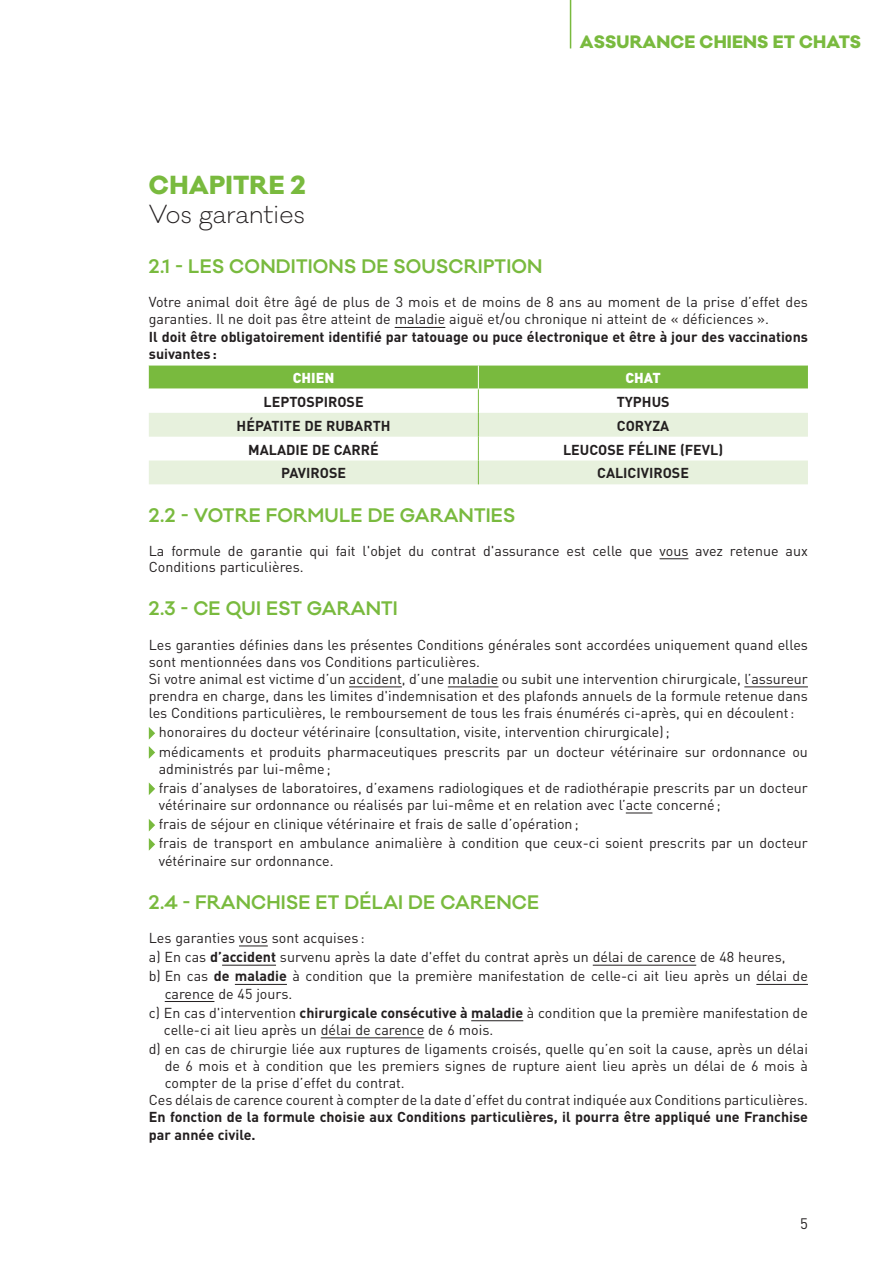
<style>
.page{position:relative;width:893px;height:1263px;background:#fff}
.page>*{position:absolute;margin:0;border:0;box-sizing:border-box;transform-origin:0 0}
.t1{font:300 24px "Galano Classic";color:#231f20}
.t2{font:800 24px "Galano Classic";letter-spacing:.01em;color:#79ba3e}
.t3{font:600 18px "Galano Classic";letter-spacing:.01em;color:#79ba3e}
.t4{font:800 16.5px "Galano Classic";letter-spacing:.01em;color:#79ba3e}
.t5{font:15px "DIN";color:#231f20}
.t6{font:14.25px/19.2px "DIN";color:#231f20}
.t7{font:700 14.25px/17.1px "DIN";color:#231f20}
.t8{font:900 14.25px "DIN";color:#fff}
.s1{font-weight:700}
</style>
<div class="page">
<hr style="left:570px;top:0;width:1px;height:48px;background:#79ba3e">
<hr style="left:395px;top:327px;width:50px;height:1px;background:#231f20">
<svg style="left:660px;top:558px;width:28px;height:1px"></svg>
<hr style="left:349px;top:686px;width:53px;height:1px;background:#231f20">
<hr style="left:448px;top:686px;width:50px;height:1px;background:#231f20">
<hr style="left:744px;top:686px;width:64px;height:1px;background:#231f20">
<svg style="left:626px;top:813px;width:26px;height:1px"></svg>
<svg style="left:239px;top:945px;width:29px;height:1px"></svg>
<hr style="left:222px;top:965px;width:54px;height:1px;background:#231f20">
<hr style="left:593px;top:965px;width:103px;height:1px;background:#231f20">
<hr style="left:235px;top:984px;width:52px;height:1px;background:#231f20">
<hr style="left:756px;top:984px;width:52px;height:1px;background:#231f20">
<hr style="left:165px;top:1001px;width:49px;height:1px;background:#231f20">
<hr style="left:471px;top:1020px;width:52px;height:1px;background:#231f20">
<hr style="left:321px;top:1037px;width:103px;height:1px;background:#231f20">
<svg style="left:149px;top:365px;width:659px;height:119px"></svg>
<svg style="left:149px;top:727px;width:6px;height:12px"></svg>
<svg style="left:149px;top:746px;width:6px;height:13px"></svg>
<svg style="left:149px;top:782px;width:6px;height:13px"></svg>
<svg style="left:149px;top:819px;width:6px;height:12px"></svg>
<svg style="left:149px;top:838px;width:6px;height:13px"></svg>
<p class="t4" style="left:580px;top:31px;width:283px">ASSURANCE CHIENS ET CHATS</p>
<h1 class="t2" style="left:149px;top:169px;width:158px">CHAPITRE 2</h1>
<h1 class="t1" style="left:149px;top:198px;width:158px">Vos garanties</h1>
<p class="t3" style="left:149px;top:254px;width:395px">2.1 - LES CONDITIONS DE SOUSCRIPTION</p>
<p class="t6" style="left:149px;top:293px;width:661px;line-height:17.1px">Votre animal doit être âgé de plus de 3 mois et de moins de 8 ans au moment de la prise d’effet des garanties. Il ne doit pas être atteint de maladie aiguë et/ou chronique ni atteint de « déficiences ».</p>
<p class="t7" style="left:149px;top:327px;width:661px">Il doit être obligatoirement identifié par tatouage ou puce électronique et être à jour des vaccinations suivantes :</p>
<p class="t8" style="left:293px;top:368px;width:43px">CHIEN</p>
<p class="t8" style="left:626px;top:368px;width:37px">CHAT</p>
<p class="t7" style="left:264px;top:392px;width:102px">LEPTOSPIROSE</p>
<p class="t7" style="left:617px;top:392px;width:54px">TYPHUS</p>
<p class="t7" style="left:237px;top:416px;width:155px">HÉPATITE DE RUBARTH</p>
<p class="t7" style="left:617px;top:416px;width:54px">CORYZA</p>
<p class="t7" style="left:248px;top:440px;width:132px">MALADIE DE CARRÉ</p>
<p class="t7" style="left:563px;top:440px;width:162px">LEUCOSE FÉLINE (FEVL)</p>
<p class="t7" style="left:281px;top:464px;width:66px">PAVIROSE</p>
<p class="t7" style="left:597px;top:464px;width:93px">CALICIVIROSE</p>
<p class="t3" style="left:149px;top:503px;width:368px">2.2 - VOTRE FORMULE DE GARANTIES</p>
<p class="t6" style="left:149px;top:542px;width:661px;line-height:16.5px">La formule de garantie qui fait l'objet du contrat d'assurance est celle que vous avez retenue aux<br>Conditions particulières.</p>
<p class="t3" style="left:149px;top:597px;width:251px">2.3 - CE QUI EST GARANTI</p>
<p class="t6" style="left:149px;top:636px;width:661px;line-height:17.1px">Les garanties définies dans les présentes Conditions générales sont accordées uniquement quand elles sont mentionnées dans vos Conditions particulières.<br>Si votre animal est victime d’un accident, d’une maladie ou subit une intervention chirurgicale, l’assureur prendra en charge, dans les limites d'indemnisation et des plafonds annuels de la formule retenue dans les Conditions particulières, le remboursement de tous les frais énumérés ci-après, qui en découlent:</p>
<p class="t6" style="left:159px;top:722px;width:651px">honoraires du docteur vétérinaire (consultation, visite, intervention chirurgicale);<br>médicaments et produits pharmaceutiques prescrits par un docteur vétérinaire sur ordonnance ou</p>
<p class="t6" style="left:159px;top:759px;width:651px">administrés par lui-même;<br>frais d’analyses de laboratoires, d’examens radiologiques et de radiothérapie prescrits par un docteur</p>
<p class="t6" style="left:159px;top:795px;width:651px">vétérinaire sur ordonnance ou réalisés par lui-même et en relation avec l’acte concerné;<br>frais de séjour en clinique vétérinaire et frais de salle d’opération;<br>frais de transport en ambulance animalière à condition que ceux-ci soient prescrits par un docteur</p>
<p class="t6" style="left:159px;top:850px;width:176px">vétérinaire sur ordonnance.</p>
<p class="t3" style="left:149px;top:890px;width:392px">2.4 - FRANCHISE ET DÉLAI DE CARENCE</p>
<p class="t6" style="left:149px;top:928px;width:661px">Les garanties vous sont acquises :<br>a) En cas <span class="s1">d’accident</span> survenu après la date d'effet du contrat après un délai de carence de 48 heures,<br>b) En cas <span class="s1">de maladie</span> à condition que la première manifestation de celle-ci ait lieu après un délai de</p>
<p class="t6" style="left:149px;top:983px;width:661px;text-indent:16px">carence de 45 jours.<br>c) En cas d'intervention <span class="s1">chirurgicale consécutive à maladie</span> à condition que la première manifestation de</p>
<p class="t6" style="left:149px;top:1020px;width:661px;text-indent:15px">celle-ci ait lieu après un délai de carence de 6 mois.<br>d) en cas de chirurgie liée aux ruptures de ligaments croisés, quelle qu’en soit la cause, après un délai</p>
<p class="t6" style="left:165px;top:1056px;width:645px">de 6 mois et à condition que les premiers signes de rupture aient lieu après un délai de 6 mois à</p>
<p class="t6" style="left:165px;top:1073px;width:242px">compter de la prise d’effet du contrat.</p>
<p class="t6" style="left:149px;top:1090px;width:661px">Ces délais de carence courent à compter de la date d’effet du contrat indiquée aux Conditions particulières.</p>
<p class="t7" style="left:149px;top:1108px;width:661px">En fonction de la formule choisie aux Conditions particulières, il pourra être appliqué une Franchise par année civile.</p>
<p class="t5" style="left:800px;top:1214px;width:9px">5</p>
</div>
